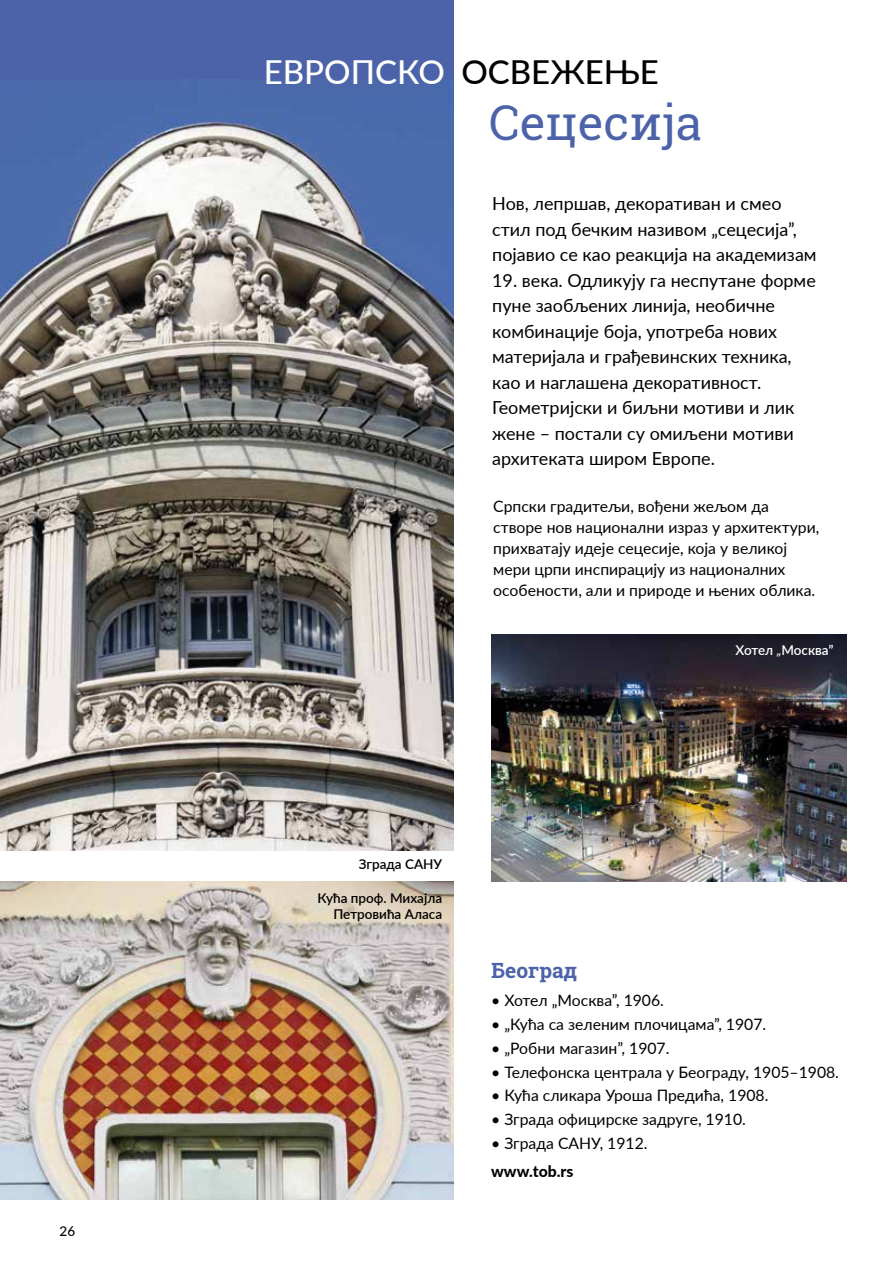
<style>
.page{position:relative;width:893px;height:1263px;background:#fff}
.page>*{position:absolute;margin:0;border:0;box-sizing:border-box;transform-origin:0 0}
.t1{font:48px "Roboto Slab";color:#4c63a9}
.t2{font:500 33px "Lato";color:#fff}
.t3{font:700 21px "Roboto Slab";color:#4c63a9}
.t4{font:18px/25.5px "Lato";color:#000}
.t5{font:15.75px/21px "Lato";color:#000}
.t6{font:800 15.75px "Lato";color:#000}
.t7{font:600 13.5px/16.2px "Lato";color:#000;text-align:right}
.t8{font:600 13.5px "Lato";color:#fff}
.t9{font:500 13.5px "Lato";color:#000}
.s1{color:#000}
.s2{font-family:"Myriad Pro";font-weight:400}
</style>
<div class="page">
<div style="left:0;top:0;width:453px;height:542px;background:#4c63a9"></div>
<img style="left:0;top:114px;width:453px;height:736px">
<img style="left:491px;top:635px;width:355px;height:246px">
<img style="left:0;top:881px;width:453px;height:318px">
<p class="t9" style="left:60px;top:1221px;width:17px">26</p>
<h2 class="t2" style="left:264px;top:48px;width:397px">EВРОПСКО <span class="s1">ОСВЕЖЕЊЕ</span></h2>
<h1 class="t1" style="left:489px;top:89px;width:214px">Сецесија</h1>
<p class="t4" style="left:492px;top:190px;width:326px">Нов, лепршав, декоративан и смео стил под бечким називом „сецесија”, појавио се као реакција на академизам</p>
<p class="t4" style="left:492px;top:267px;width:325px">19. века. Одликују га неспутане форме пуне заобљених линија, необичне комбинације боја, употреба нових материјала и грађевинских техника, као и наглашена декоративност.<br>Геометријски и биљни мотиви и лик жене – постали су омиљени мотиви архитеката широм Европе.</p>
<p class="t5" style="left:493px;top:495px;width:328px">Српски градитељи, вођени жељом да створе нов национални израз у архитектури, прихватају идеје сецесије, која у великој мери црпи инспирацију из националних особености, али и природе и њених облика.</p>
<p class="t8" style="left:736px;top:640px;width:99px">Хотел <span class="s2">„</span>Москва”</p>
<p class="t7" style="left:359px;top:855px;width:85px">Зграда САНУ</p>
<p class="t7" style="left:318px;top:890px;width:126px">Кућа проф. Михајла<br>Петровића Аласа</p>
<h3 class="t3" style="left:491px;top:956px;width:88px">Београд</h3>
<p class="t5" style="left:491px;top:989px;width:174px">• Хотел „Москва”, 1906.</p>
<p class="t5" style="left:491px;top:1013px;width:276px">• „Кућа са зеленим плочицама”, 1907.</p>
<p class="t5" style="left:491px;top:1037px;width:180px">• „Робни магазин”, 1907.</p>
<p class="t5" style="left:491px;top:1061px;width:349px">• Телефонска централа у Београду, 1905–1908.</p>
<p class="t5" style="left:491px;top:1084px;width:279px">• Кућа сликара Уроша Предића, 1908.</p>
<p class="t5" style="left:491px;top:1108px;width:256px">• Зграда официрске задруге, 1910.</p>
<p class="t5" style="left:491px;top:1132px;width:158px">• Зграда САНУ, 1912.</p>
<p class="t6" style="left:491px;top:1159px;width:84px">www.tob.rs</p>
</div>
